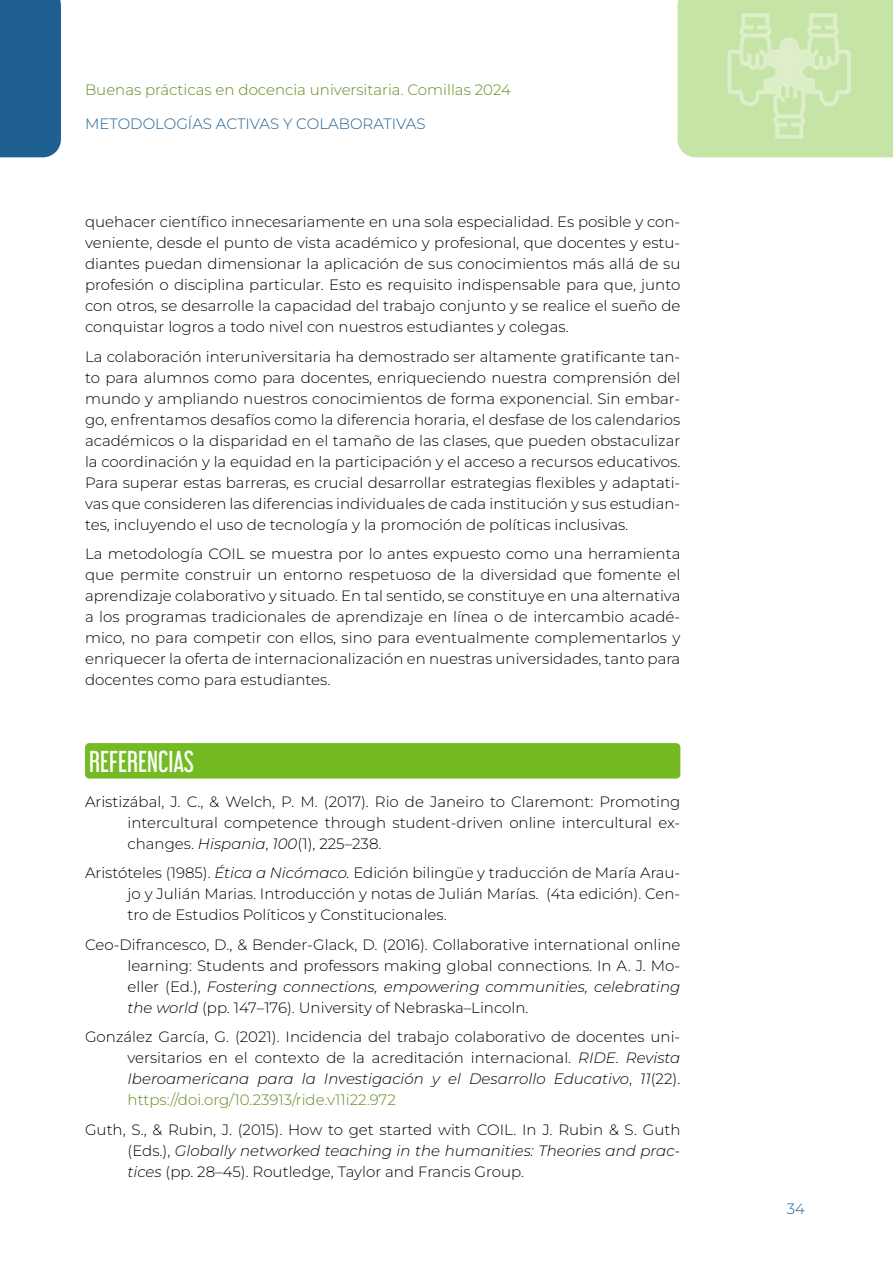
<style>
.page{position:relative;width:893px;height:1263px;background:#fff}
.page>*{position:absolute;margin:0;border:0;box-sizing:border-box;transform-origin:0 0}
.H1_REFERENCIAS{font:27px "Libel Suit Rg";color:#fff}
.Referencias{font:300 15px/21px "Montserrat";color:#000;text-align:justify}
.t1{font:300 15px "Montserrat";color:#618b1d}
.t2{font:300 15px "Montserrat";color:#1f6092}
.s1{font-style:italic}
.s2{color:#618b1d}
</style>
<div class="page">
<div style="left:0;top:0;width:61px;height:157px;background:#1f6092"></div>
<svg style="left:677px;top:0;width:216px;height:157px"></svg>
<div style="left:85px;top:743px;width:595px;height:35px;background:#74bb23;border-radius:4px"></div>
<p class="t1" style="left:85px;top:80px;width:427px">Buenas prácticas en docencia universitaria. Comillas 2024</p>
<p class="t2" style="left:85px;top:114px;width:342px">METODOLOGÍAS ACTIVAS Y COLABORATIVAS</p>
<p class="Referencias" style="left:85px;top:211px;width:597px">quehacer científico innecesariamente en una sola especialidad. Es posible y con&shy;veniente, desde el punto de vista académico y profesional, que docentes y estu&shy;diantes puedan dimensionar la aplicación de sus conocimientos más allá de su profesión o disciplina particular. Esto es requisito indispensable para que, junto con otros, se desarrolle la capacidad del trabajo conjunto y se realice el sueño de conquistar logros a todo nivel con nuestros estudiantes y colegas.</p>
<p class="Referencias" style="left:85px;top:345px;width:597px">La colaboración interuniversitaria ha demostrado ser altamente gratificante tan&shy;to para alumnos como para docentes, enriqueciendo nuestra comprensión del mundo y ampliando nuestros conocimientos de forma exponencial. Sin embar&shy;go, enfrentamos desafíos como la diferencia horaria, el desfase de los calendarios académicos o la disparidad en el tamaño de las clases, que pueden obstaculizar la coordinación y la equidad en la participación y el acceso a recursos educativos.<br>Para superar estas barreras, es crucial desarrollar estrategias flexibles y adaptati&shy;vas que consideren las diferencias individuales de cada institución y sus estudian&shy;tes, incluyendo el uso de tecnología y la promoción de políticas inclusivas.</p>
<p class="Referencias" style="left:85px;top:543px;width:597px">La metodología COIL se muestra por lo antes expuesto como una herramienta que permite construir un entorno respetuoso de la diversidad que fomente el aprendizaje colaborativo y situado. En tal sentido, se constituye en una alternativa a los programas tradicionales de aprendizaje en línea o de intercambio acadé&shy;mico, no para competir con ellos, sino para eventualmente complementarlos y enriquecer la oferta de internacionalización en nuestras universidades, tanto para docentes como para estudiantes.</p>
<p class="H1_REFERENCIAS" style="left:89px;top:739px;width:106px">REFERENCIAS</p>
<p class="Referencias" style="left:128px;top:790px;width:554px;text-indent:-43px">Aristizábal, J. C., &amp; Welch, P. M. (2017). Rio de Janeiro to Claremont: Promoting intercultural competence through student-driven online intercultural ex&shy;changes. <span class="s1">Hispania</span>, <span class="s1">100</span>(1), 225–238.</p>
<p class="Referencias" style="left:128px;top:862px;width:554px;text-indent:-43px">Aristóteles (1985). <span class="s1">Ética a Nicómaco.</span> Edición bilingüe y traducción de María Arau&shy;jo y Julián Marias. Introducción y notas de Julián Marías. (4ta edición). Cen&shy;tro de Estudios Políticos y Constitucionales.</p>
<p class="Referencias" style="left:128px;top:933px;width:554px;text-indent:-43px">Ceo-Difrancesco, D., &amp; Bender-Glack, D. (2016). Collaborative international online learning: Students and professors making global connections. In A. J. Mo&shy;eller (Ed.), <span class="s1">Fostering connections, empowering communities, celebrating the world</span> (pp. 147–176). University of Nebraska–Lincoln.</p>
<p class="Referencias" style="left:128px;top:1026px;width:554px;text-indent:-43px">González García, G. (2021). Incidencia del trabajo colaborativo de docentes uni&shy;versitarios en el contexto de la acreditación internacional. <span class="s1">RIDE. Revista Iberoamericana para la Investigación y el Desarrollo Educativo</span>, <span class="s1">11</span>(22). <span class="s2">https://doi.org/10.23913/ride.v11i22.972</span></p>
<p class="Referencias" style="left:128px;top:1118px;width:554px;text-indent:-43px">Guth, S., &amp; Rubin, J. (2015). How to get started with COIL. In J. Rubin &amp; S. Guth (Eds.), <span class="s1">Globally networked teaching in the humanities: Theories and prac&shy;tices</span> (pp. 28–45). Routledge, Taylor and Francis Group.</p>
<p class="t2" style="left:787px;top:1198px;width:20px">34</p>
</div>
